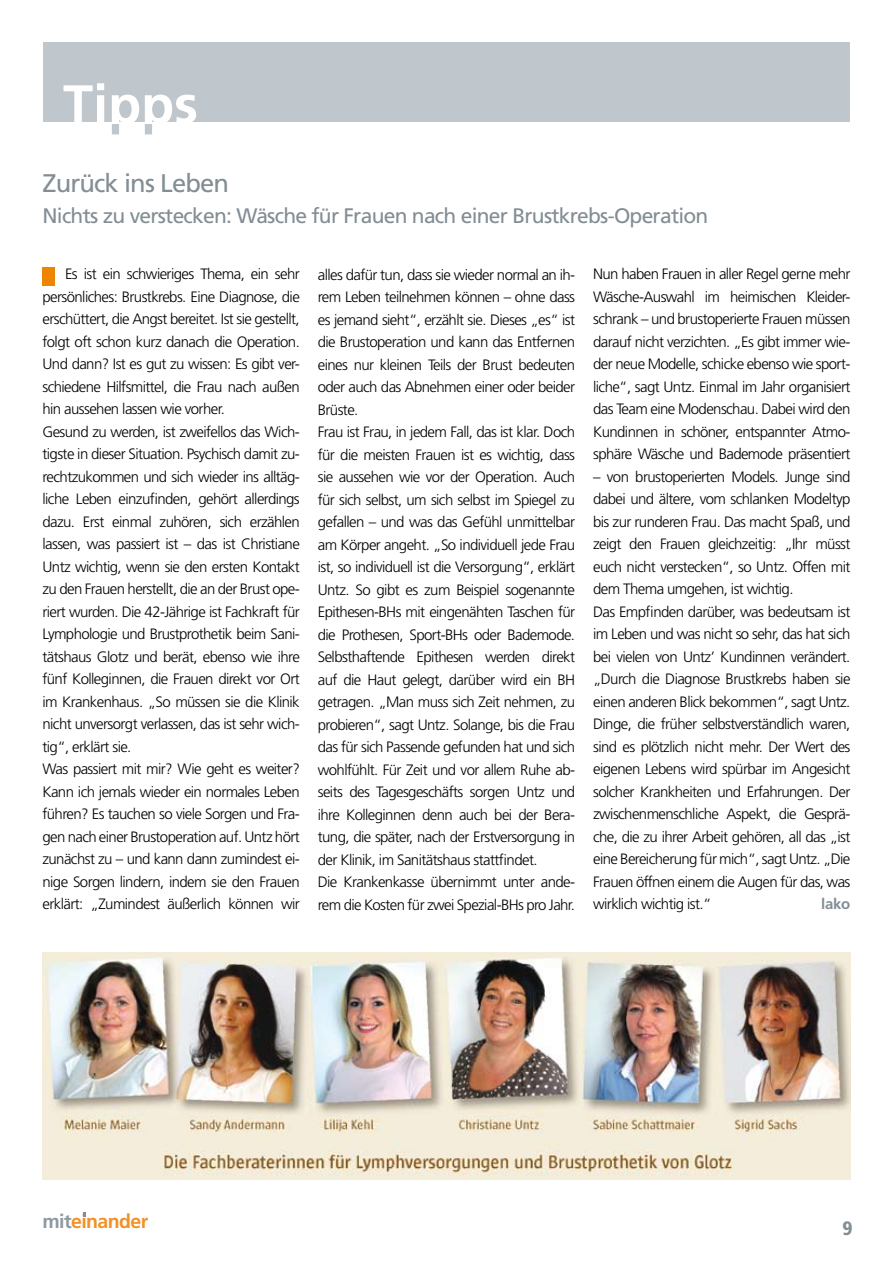
<style>
.page{position:relative;width:893px;height:1263px;background:#fff}
.page>*{position:absolute;margin:0;border:0;box-sizing:border-box;transform-origin:0 0}
.t1{font:25.5px "Frutiger LT Std";letter-spacing:-.035em;color:#828d94}
.t2{font:21px "Frutiger LT Std";letter-spacing:-.035em;color:#828d94}
.t3{font:700 19.5px "Frutiger LT Std";letter-spacing:-.03em;color:#f19127}
.t4{font:900 condensed 19.35px "Frutiger LT Std";color:#828d94}
.t5{font:300 15px/22.5px "Frutiger LT Std";letter-spacing:-.04em;color:#000}
.t6{font:700 15px "Frutiger LT Std";color:#828d94}
.s1{color:#8e99a0}
</style>
<div class="page">
<svg style="left:83px;top:1212px;width:3px;height:5px"></svg>
<div style="left:44px;top:43px;width:806px;height:79px;background:#bfc7cc"></div>
<div style="left:43px;top:267px;width:12px;height:19px;background:#ef8400"></div>
<svg style="left:64px;top:83px;width:132px;height:39px"></svg>
<svg style="left:111px;top:124px;width:41px;height:10px"></svg>
<img style="left:43px;top:953px;width:807px;height:226px">
<h1 class="t1" style="left:43px;top:169px;width:188px">Zurück ins Leben</h1>
<h2 class="t2" style="left:43px;top:203px;width:667px">Nichts zu verstecken: Wäsche für Frauen nach einer Brustkrebs-Operation</h2>
<p class="t5" style="left:43px;top:263px;width:259px;text-indent:22px">Es ist ein schwieriges Thema, ein sehr persönliches: Brustkrebs. Eine Diagnose, die erschüttert, die Angst bereitet. Ist sie gestellt, folgt oft schon kurz danach die Operation.<br>Und dann? Ist es gut zu wissen: Es gibt ver&shy;schiedene Hilfsmittel, die Frau nach außen hin aussehen lassen wie vorher.<br>Gesund zu werden, ist zweifellos das Wich&shy;tigste in dieser Situation. Psychisch damit zu&shy;rechtzukommen und sich wieder ins alltäg&shy;liche Leben einzufinden, gehört allerdings dazu. Erst einmal zuhören, sich erzählen lassen, was passiert ist – das ist Christiane Untz wichtig, wenn sie den ersten Kontakt zu den Frauen herstellt, die an der Brust ope&shy;riert wurden. Die 42-Jährige ist Fachkraft für Lymphologie und Brustprothetik beim Sani&shy;tätshaus Glotz und berät, ebenso wie ihre fünf Kolleginnen, die Frauen direkt vor Ort im Krankenhaus. „So müssen sie die Klinik nicht unversorgt verlassen, das ist sehr wich&shy;tig“, erklärt sie.<br>Was passiert mit mir? Wie geht es weiter?<br>Kann ich jemals wieder ein normales Leben führen? Es tauchen so viele Sorgen und Fra&shy;gen nach einer Brustoperation auf. Untz hört zunächst zu – und kann dann zumindest ei&shy;nige Sorgen lindern, indem sie den Frauen erklärt: „Zumindest äußerlich können wir</p>
<p class="t5" style="left:318px;top:264px;width:259px">alles dafür tun, dass sie wieder normal an ih&shy;rem Leben teilnehmen können – ohne dass es jemand sieht“, erzählt sie. Dieses „es“ ist die Brustoperation und kann das Entfernen eines nur kleinen Teils der Brust bedeuten oder auch das Abnehmen einer oder beider Brüste.<br>Frau ist Frau, in jedem Fall, das ist klar. Doch für die meisten Frauen ist es wichtig, dass sie aussehen wie vor der Operation. Auch für sich selbst, um sich selbst im Spiegel zu gefallen – und was das Gefühl unmittelbar am Körper angeht. „So individuell jede Frau ist, so individuell ist die Versorgung“, erklärt Untz. So gibt es zum Beispiel sogenannte Epithesen-BHs mit eingenähten Taschen für die Prothesen, Sport-BHs oder Bademode.<br>Selbsthaftende Epithesen werden direkt auf die Haut gelegt, darüber wird ein BH getragen. „Man muss sich Zeit nehmen, zu probieren“, sagt Untz. Solange, bis die Frau das für sich Passende gefunden hat und sich wohlfühlt. Für Zeit und vor allem Ruhe ab&shy;seits des Tagesgeschäfts sorgen Untz und ihre Kolleginnen denn auch bei der Bera&shy;tung, die später, nach der Erstversorgung in der Klinik, im Sanitätshaus stattfindet.<br>Die Krankenkasse übernimmt unter ande&shy;rem die Kosten für zwei Spezial-BHs pro Jahr.</p>
<p class="t5" style="left:593px;top:263px;width:259px;text-align:justify">Nun haben Frauen in aller Regel gerne mehr Wäsche-Auswahl im heimischen Kleider&shy;schrank – und brustoperierte Frauen müssen darauf nicht verzichten. „Es gibt immer wie&shy;der neue Modelle, schicke ebenso wie sport&shy;liche“, sagt Untz. Einmal im Jahr organisiert das Team eine Modenschau. Dabei wird den Kundinnen in schöner, entspannter Atmo&shy;sphäre Wäsche und Bademode präsentiert</p>
<p class="t5" style="left:593px;top:465px;width:259px">– von brustoperierten Models. Junge sind dabei und ältere, vom schlanken Modeltyp bis zur runderen Frau. Das macht Spaß, und zeigt den Frauen gleichzeitig: „Ihr müsst euch nicht verstecken“, so Untz. Offen mit dem Thema umgehen, ist wichtig.<br>Das Empfinden darüber, was bedeutsam ist im Leben und was nicht so sehr, das hat sich bei vielen von Untz’ Kundinnen verändert. „Durch die Diagnose Brustkrebs haben sie einen anderen Blick bekommen“, sagt Untz.<br>Dinge, die früher selbstverständlich waren, sind es plötzlich nicht mehr. Der Wert des eigenen Lebens wird spürbar im Angesicht solcher Krankheiten und Erfahrungen. Der zwischenmenschliche Aspekt, die Gesprä&shy;che, die zu ihrer Arbeit gehören, all das „ist eine Bereicherung für mich“, sagt Untz. „Die Frauen öffnen einem die Augen für das, was wirklich wichtig ist.“</p>
<p class="t6" style="left:821px;top:895px;width:31px">lako</p>
<h3 class="t3" style="left:43px;top:1210px;width:107px"><span class="s1">mit</span>einander</h3>
<p class="t4" style="left:842px;top:1216px;width:12px">9</p>
</div>
